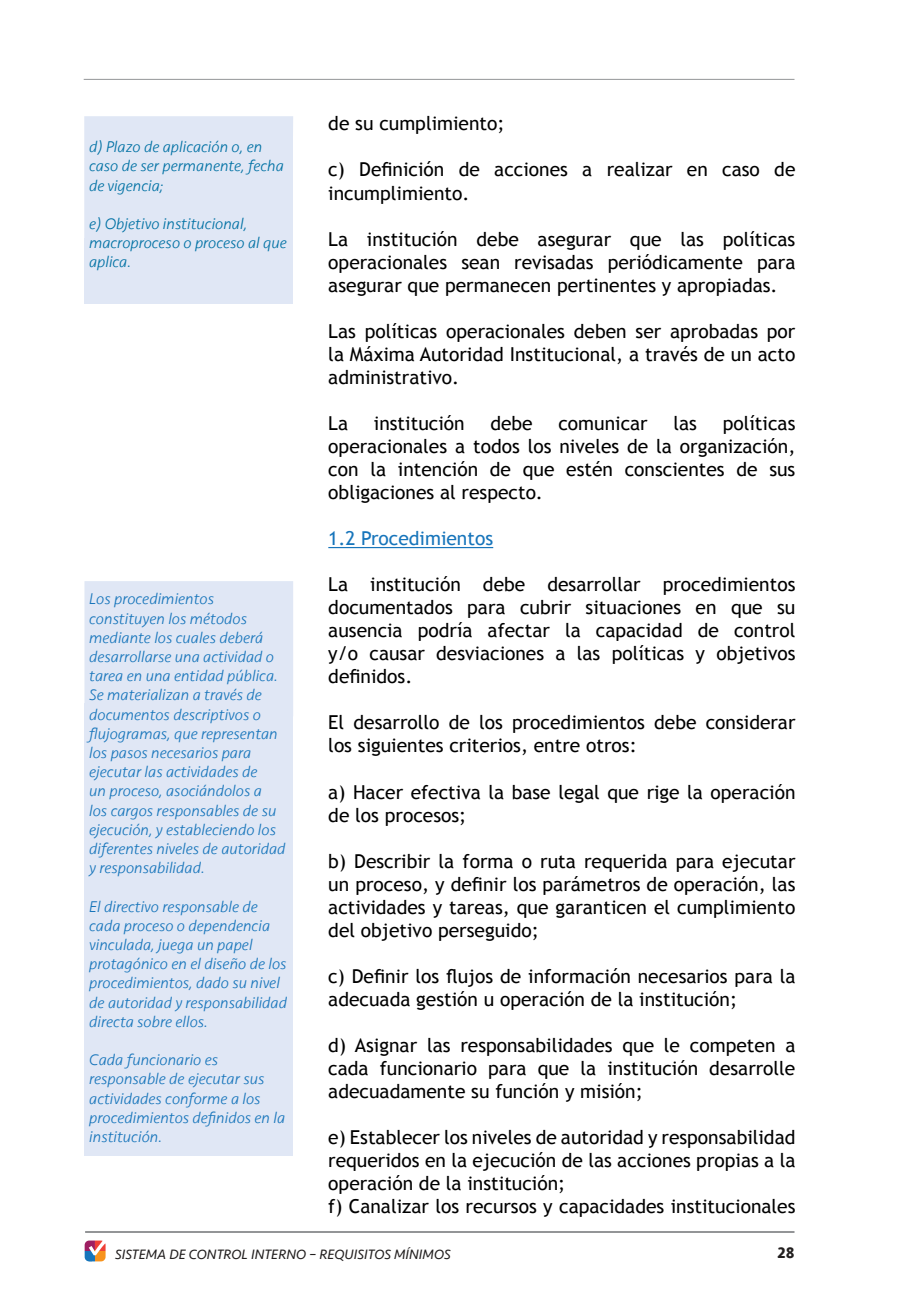
<style>
.page{position:relative;width:908px;height:1304px;background:#fff}
.page>*{position:absolute;margin:0;border:0;box-sizing:border-box;transform-origin:0 0}
.t1{font:19.2px/23px "Trebuchet MS";color:#000;text-align:justify}
.t2{font:19.2px "Trebuchet MS";color:#1775bb}
.t3{font:italic 300 16px/19.2px "Seravek";color:#1775bb}
.t4{font:italic 300 16px/19.2px "Seravek";color:#0071a4}
.t5{font:700 16px "Seravek";color:#221f1f}
.t6{font:italic 14px "Seravek";color:#221f1f}
</style>
<div class="page">
<hr style="left:85px;top:1231px;width:709px;height:2px;background:#939597">
<hr style="left:84px;top:79px;width:710px;height:1px;background:#939597">
<svg style="left:85px;top:1240px;width:21px;height:22px"></svg>
<div style="left:84px;top:238px;width:209px;height:65px;background:#e0e7f5"></div>
<div style="left:84px;top:116px;width:209px;height:122px;background:#e0e7f5"></div>
<div style="left:85px;top:703px;width:208px;height:452px;background:#e0e7f5"></div>
<div style="left:84px;top:581px;width:209px;height:135px;background:#e0e7f5"></div>
<hr style="left:328px;top:547px;width:165px;height:1px;background:#1775bb">
<p class="t4" style="left:89px;top:138px;width:196px">d) Plazo de aplicación o, en caso de ser permanente, fecha de vigencia;</p>
<p class="t4" style="left:89px;top:214px;width:199px">e) Objetivo institucional, macroproceso o proceso al que aplica.</p>
<p class="t3" style="left:89px;top:590px;width:198px">Los procedimientos constituyen los métodos mediante los cuales deberá desarrollarse una actividad o tarea en una entidad pública.<br>Se materializan a través de documentos descriptivos o flujogramas, que representan los pasos necesarios para ejecutar las actividades de<br>un proceso, asociándolos a<br>los cargos responsables de su ejecución, y estableciendo los diferentes niveles de autoridad y responsabilidad.</p>
<p class="t3" style="left:89px;top:897px;width:199px">El directivo responsable de cada proceso o dependencia vinculada, juega un papel protagónico en el diseño de los procedimientos, dado su nivel de autoridad y responsabilidad directa sobre ellos.</p>
<p class="t3" style="left:89px;top:1051px;width:197px">Cada funcionario es responsable de ejecutar sus actividades conforme a los procedimientos definidos en la institución.</p>
<p class="t1" style="left:328px;top:113px;width:178px">de su cumplimiento;</p>
<p class="t1" style="left:328px;top:158px;width:468px">c) Definición de acciones a realizar en caso de incumplimiento.</p>
<p class="t1" style="left:328px;top:228px;width:468px">La institución debe asegurar que las políticas operacionales sean revisadas periódicamente para asegurar que permanecen pertinentes y apropiadas.</p>
<p class="t1" style="left:328px;top:321px;width:468px">Las políticas operacionales deben ser aprobadas por la Máxima Autoridad Institucional, a través de un acto administrativo.</p>
<p class="t1" style="left:328px;top:413px;width:21px">La</p>
<p class="t1" style="left:374px;top:413px;width:92px">institución</p>
<p class="t1" style="left:490px;top:413px;width:44px">debe</p>
<p class="t1" style="left:558px;top:413px;width:91px">comunicar</p>
<p class="t1" style="left:673px;top:413px;width:25px">las</p>
<p class="t1" style="left:328px;top:413px;width:468px;text-indent:394px">políticas operacionales a todos los niveles de la organización, con la intención de que estén conscientes de sus obligaciones al respecto.</p>
<p class="t2" style="left:328px;top:530px;width:166px">1.2 Procedimientos</p>
<p class="t1" style="left:328px;top:574px;width:468px">La institución debe desarrollar procedimientos documentados para cubrir situaciones en que su ausencia podría afectar la capacidad de control y/o causar desviaciones a las políticas y objetivos definidos.</p>
<p class="t1" style="left:328px;top:712px;width:468px">El desarrollo de los procedimientos debe considerar los siguientes criterios, entre otros:</p>
<p class="t1" style="left:328px;top:781px;width:468px">a) Hacer efectiva la base legal que rige la operación de los procesos;</p>
<p class="t1" style="left:328px;top:851px;width:468px">b) Describir la forma o ruta requerida para ejecutar un proceso, y definir los parámetros de operación, las actividades y tareas, que garanticen el cumplimiento del objetivo perseguido;</p>
<p class="t1" style="left:328px;top:965px;width:468px">c) Definir los flujos de información necesarios para la adecuada gestión u operación de la institución;</p>
<p class="t1" style="left:328px;top:1035px;width:468px">d) Asignar las responsabilidades que le competen a cada funcionario para que la institución desarrolle adecuadamente su función y misión;</p>
<p class="t1" style="left:328px;top:1127px;width:468px;text-align:left">e) Establecer los niveles de autoridad y responsabilidad requeridos en la ejecución de las acciones propias a la operación de la institución;<br>f) Canalizar los recursos y capacidades institucionales</p>
<p class="t6" style="left:115px;top:1247px;width:337px">SISTEMA DE CONTROL INTERNO – REQUISITOS MÍNIMOS</p>
<p class="t5" style="left:777px;top:1243px;width:18px">28</p>
</div>
